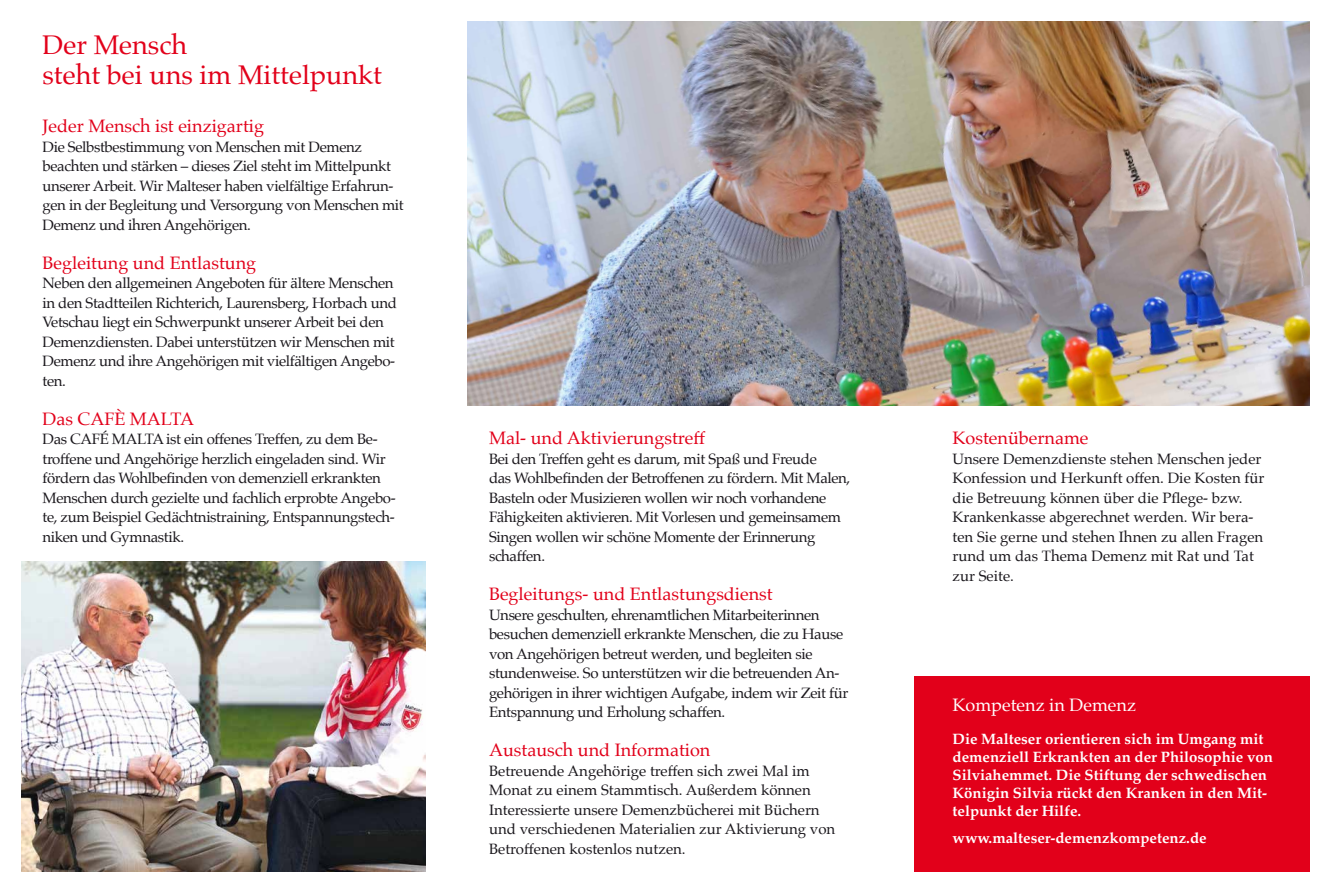
<style>
.page{position:relative;width:1331px;height:893px;background:#fff}
.page>*{position:absolute;margin:0;border:0;box-sizing:border-box;transform-origin:0 0}
.t1{font:27px/30px "Palatino";color:#e2001a}
.t2{font:18px "Palatino";color:#e2001a}
.t3{font:18px "Palatino";color:#fff}
.t4{font:15px/19.5px "Palatino";letter-spacing:-.025em;color:#1a171c}
.t5{font:15px/19.5px "Palatino";color:#1a171c}
.t6{font:700 15px/18px "Palatino";color:#fff}
</style>
<div class="page">
<img style="left:468px;top:21px;width:842px;height:384px">
<img style="left:21px;top:561px;width:404px;height:310px">
<div style="left:914px;top:676px;width:396px;height:195px;background:#e2001a"></div>
<h1 class="t1" style="left:43px;top:29px;width:341px">Der Mensch<br>steht bei uns im Mittelpunkt</h1>
<p class="t2" style="left:43px;top:111px;width:223px">Jeder Mensch ist einzigartig</p>
<p class="t4" style="left:43px;top:137px;width:363px">Die Selbstbestimmung von Menschen mit Demenz beachten und stärken – dieses Ziel steht im Mittelpunkt unserer Arbeit. Wir Malteser haben vielfältige Erfahrun&shy;gen in der Begleitung und Versorgung von Menschen mit Demenz und ihren Angehörigen.</p>
<p class="t2" style="left:43px;top:247px;width:215px">Begleitung und Entlastung</p>
<p class="t4" style="left:43px;top:273px;width:356px">Neben den allgemeinen Angeboten für ältere Menschen in den Stadtteilen Richterich, Laurensberg, Horbach und Vetschau liegt ein Schwerpunkt unserer Arbeit bei den Demenzdiensten. Dabei unterstützen wir Menschen mit Demenz und ihre Angehörigen mit vielfältigen Angebo&shy;ten.</p>
<p class="t2" style="left:43px;top:403px;width:153px">Das CAFÈ MALTA</p>
<p class="t4" style="left:43px;top:429px;width:355px">Das CAFÉ MALTA ist ein offenes Treffen, zu dem Be&shy;troffene und Angehörige herzlich eingeladen sind. Wir fördern das Wohlbefinden von demenziell erkrankten Menschen durch gezielte und fachlich erprobte Angebo&shy;te, zum Beispiel Gedächtnistraining, Entspannungstech&shy;niken und Gymnastik.</p>
<p class="t2" style="left:489px;top:423px;width:218px">Mal- und Aktivierungstreff</p>
<p class="t4" style="left:489px;top:449px;width:363px">Bei den Treffen geht es darum, mit Spaß und Freude<br>das Wohlbefinden der Betroffenen zu fördern. Mit Malen, Basteln oder Musizieren wollen wir noch vorhandene Fähigkeiten aktivieren. Mit Vorlesen und gemeinsamem Singen wollen wir schöne Momente der Erinnerung schaffen.</p>
<p class="t2" style="left:489px;top:579px;width:285px">Begleitungs- und Entlastungsdienst</p>
<p class="t4" style="left:489px;top:605px;width:361px">Unsere geschulten, ehrenamtlichen Mitarbeiterinnen besuchen demenziell erkrankte Menschen, die zu Hause von Angehörigen betreut werden, und begleiten sie stundenweise. So unterstützen wir die betreuenden An&shy;gehörigen in ihrer wichtigen Aufgabe, indem wir Zeit für Entspannung und Erholung schaffen.</p>
<p class="t2" style="left:489px;top:735px;width:223px">Austausch und Information</p>
<p class="t5" style="left:489px;top:761px;width:348px">Betreuende Angehörige treffen sich zwei Mal im Monat zu einem Stammtisch. Außerdem können Interessierte unsere Demenzbücherei mit Büchern und verschiedenen Materialien zur Aktivierung von Betroffenen kostenlos nutzen.</p>
<p class="t2" style="left:952px;top:423px;width:138px">Kostenübername</p>
<p class="t5" style="left:952px;top:449px;width:314px">Unsere Demenzdienste stehen Menschen jeder Konfession und Herkunft offen. Die Kosten für die Betreuung können über die Pflege- bzw.<br>Krankenkasse abgerechnet werden. Wir bera&shy;ten Sie gerne und stehen Ihnen zu allen Fragen rund um das Thema Demenz mit Rat und Tat zur Seite.</p>
<p class="t3" style="left:952px;top:689px;width:185px">Kompetenz in Demenz</p>
<p class="t6" style="left:952px;top:729px;width:322px">Die Malteser orientieren sich im Umgang mit demenziell Erkrankten an der Philosophie von Silviahemmet. Die Stiftung der schwedischen Königin Silvia rückt den Kranken in den Mit&shy;telpunkt der Hilfe.</p>
<p class="t6" style="left:952px;top:828px;width:256px">www.malteser-demenzkompetenz.de</p>
</div>
